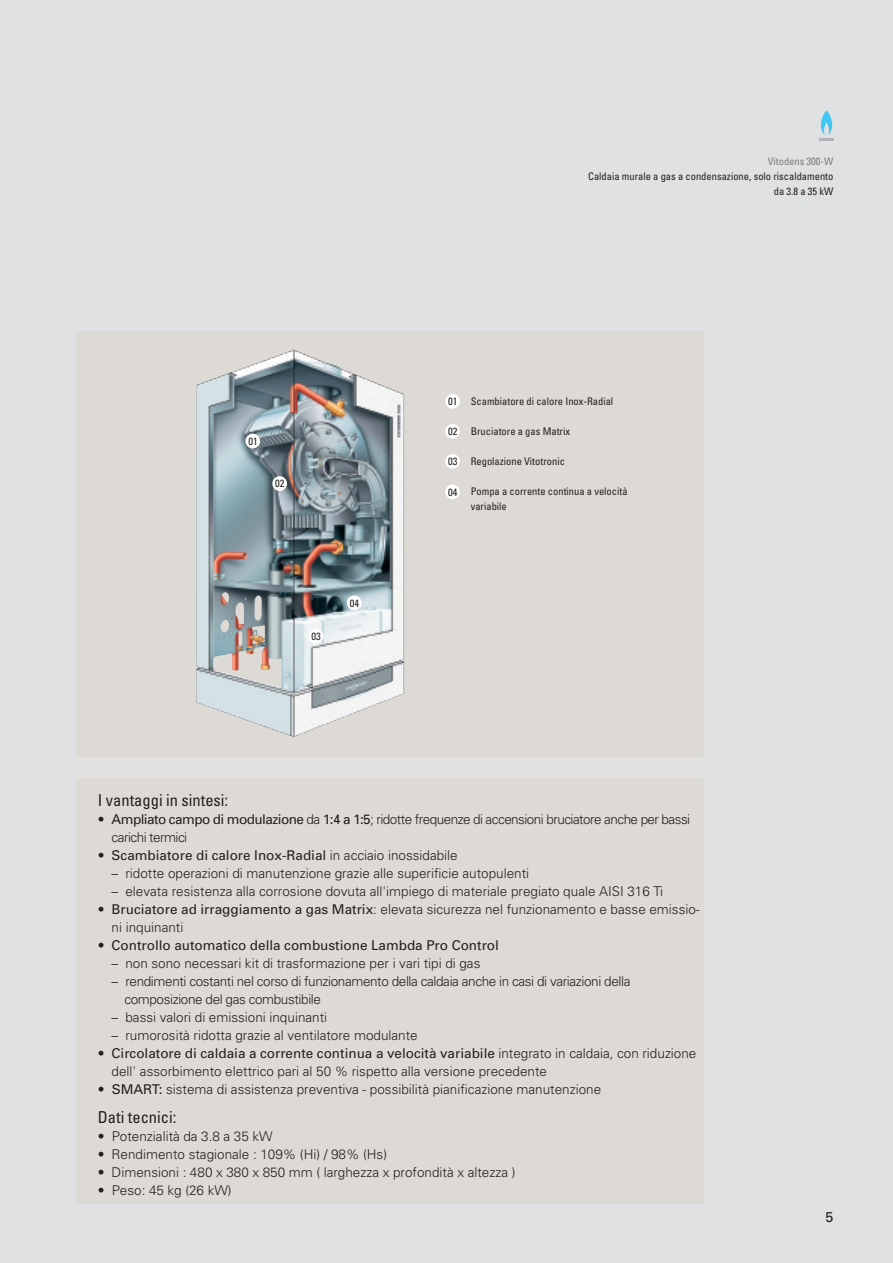
<style>
.page{position:relative;width:893px;height:1263px;background:#e0e1e3}
.page>*{position:absolute;margin:0;border:0;box-sizing:border-box;transform-origin:0 0}
.t1{font:condensed 16.5px "Univers";color:#231f20}
.t2{font:14.25px "Univers";color:#231f20}
.t3{font:300 13.5px/18px "Univers";color:#231f20}
.t4{font:300 13.5px/18px "Univers";letter-spacing:-.03em;color:#231f20}
.t5{font:13.5px "Univers";color:#231f20}
.t6{font:300 13.5px/18px "Univers";letter-spacing:-.04em;color:#231f20}
.t7{font:condensed 10.5px/15px "Univers";color:#231f20;text-align:right}
.t8{font:condensed 10.5px "Univers";color:#7a7d7e}
.s1{font-weight:400}
.s2{font-weight:300}
</style>
<div class="page">
<div style="left:77px;top:332px;width:627px;height:425px;background:#dddad6"></div>
<img style="left:196px;top:350px;width:208px;height:387px">
<svg style="left:819px;top:111px;width:14px;height:29px"></svg>
<div style="left:77px;top:778px;width:627px;height:425px;background:#dddad6"></div>
<div style="left:445px;top:394px;width:15px;height:15px;background:#fff;border-radius:50%"></div>
<div style="left:445px;top:424px;width:15px;height:14px;background:#fff;border-radius:50%"></div>
<div style="left:445px;top:484px;width:15px;height:15px;background:#fff;border-radius:50%"></div>
<div style="left:445px;top:454px;width:15px;height:15px;background:#fff;border-radius:50%"></div>
<div style="left:245px;top:434px;width:15px;height:14px;background:#fff;border-radius:50%"></div>
<div style="left:272px;top:476px;width:15px;height:15px;background:#fff;border-radius:50%"></div>
<div style="left:309px;top:628px;width:14px;height:15px;background:#fff;border-radius:50%"></div>
<div style="left:347px;top:595px;width:15px;height:15px;background:#fff;border-radius:50%"></div>
<p class="t7" style="left:248px;top:434px;width:11px">01</p>
<p class="t7" style="left:275px;top:477px;width:11px">02</p>
<p class="t7" style="left:312px;top:629px;width:11px">03</p>
<p class="t7" style="left:350px;top:596px;width:11px">04</p>
<p class="t8" style="left:768px;top:157px;width:67px">Vitodens 300-W</p>
<p class="t7" style="left:588px;top:170px;width:247px">Caldaia murale a gas a condensazione, solo riscaldamento da 3.8 a 35 kW</p>
<p class="t7" style="left:448px;top:395px;width:11px">01</p>
<p class="t7" style="left:448px;top:424px;width:11px">02</p>
<p class="t7" style="left:448px;top:455px;width:11px">03</p>
<p class="t7" style="left:448px;top:485px;width:11px">04</p>
<p class="t7" style="left:471px;top:394px;width:144px">Scambiatore di calore Inox-Radial</p>
<p class="t7" style="left:471px;top:424px;width:101px">Bruciatore a gas Matrix</p>
<p class="t7" style="left:471px;top:454px;width:96px">Regolazione Vitotronic</p>
<p class="t7" style="left:471px;top:484px;width:158px;text-align:left">Pompa a corrente continua a velocità variabile</p>
<p class="t1" style="left:98px;top:794px;width:132px">I vantaggi in sintesi:</p>
<p class="t6" style="left:112px;top:811px;width:580px;text-indent:-14px">• <span class="s1">Ampliato campo di modulazione</span> da <span class="s1">1:4 a 1:5</span>; ridotte frequenze di accensioni bruciatore anche per bassi carichi termici</p>
<p class="t5" style="left:98px;top:850px;width:361px"><span class="s2">•</span> Scambiatore di calore Inox-Radial <span class="s2">in acciaio inossidabile</span></p>
<p class="t3" style="left:112px;top:865px;width:419px">– ridotte operazioni di manutenzione grazie alle superificie autopulenti</p>
<p class="t3" style="left:112px;top:883px;width:553px">– elevata resistenza alla corrosione dovuta all'impiego di materiale pregiato quale AISI 316 Ti</p>
<p class="t3" style="left:112px;top:901px;width:590px;text-indent:-14px">• <span class="s1">Bruciatore ad irraggiamento a gas Matrix</span>: elevata sicurezza nel funzionamento e basse emissio&shy;ni inquinanti</p>
<p class="t5" style="left:98px;top:940px;width:403px"><span class="s2">•</span> Controllo automatico della combustione Lambda Pro Control</p>
<p class="t3" style="left:112px;top:955px;width:370px">– non sono necessari kit di trasformazione per i vari tipi di gas</p>
<p class="t4" style="left:124px;top:973px;width:508px;text-indent:-13px">– rendimenti costanti nel corso di funzionamento della caldaia anche in casi di variazioni della composizione del gas combustibile</p>
<p class="t3" style="left:112px;top:1009px;width:217px">– bassi valori di emissioni inquinanti</p>
<p class="t3" style="left:112px;top:1027px;width:308px">– rumorosità ridotta grazie al ventilatore modulante</p>
<p class="t3" style="left:112px;top:1045px;width:586px;text-indent:-14px">• <span class="s1">Circolatore di caldaia a corrente continua a velocità variabile</span> integrato in caldaia, con riduzione dell' assorbimento elettrico pari al 50 % rispetto alla versione precedente</p>
<p class="t3" style="left:98px;top:1081px;width:505px">• <span class="s1">SMART:</span> sistema di assistenza preventiva - possibilità pianificazione manutenzione</p>
<p class="t1" style="left:98px;top:1110px;width:80px">Dati tecnici:</p>
<p class="t3" style="left:98px;top:1128px;width:176px">• Potenzialità da 3.8 a 35 kW</p>
<p class="t3" style="left:98px;top:1146px;width:291px">• Rendimento stagionale : 109% (Hi) / 98% (Hs)</p>
<p class="t3" style="left:98px;top:1164px;width:419px">• Dimensioni : 480 x 380 x 850 mm ( larghezza x profondità x altezza )</p>
<p class="t3" style="left:98px;top:1182px;width:135px">• Peso: 45 kg (26 kW)</p>
<p class="t2" style="left:825px;top:1212px;width:9px">5</p>
</div>
